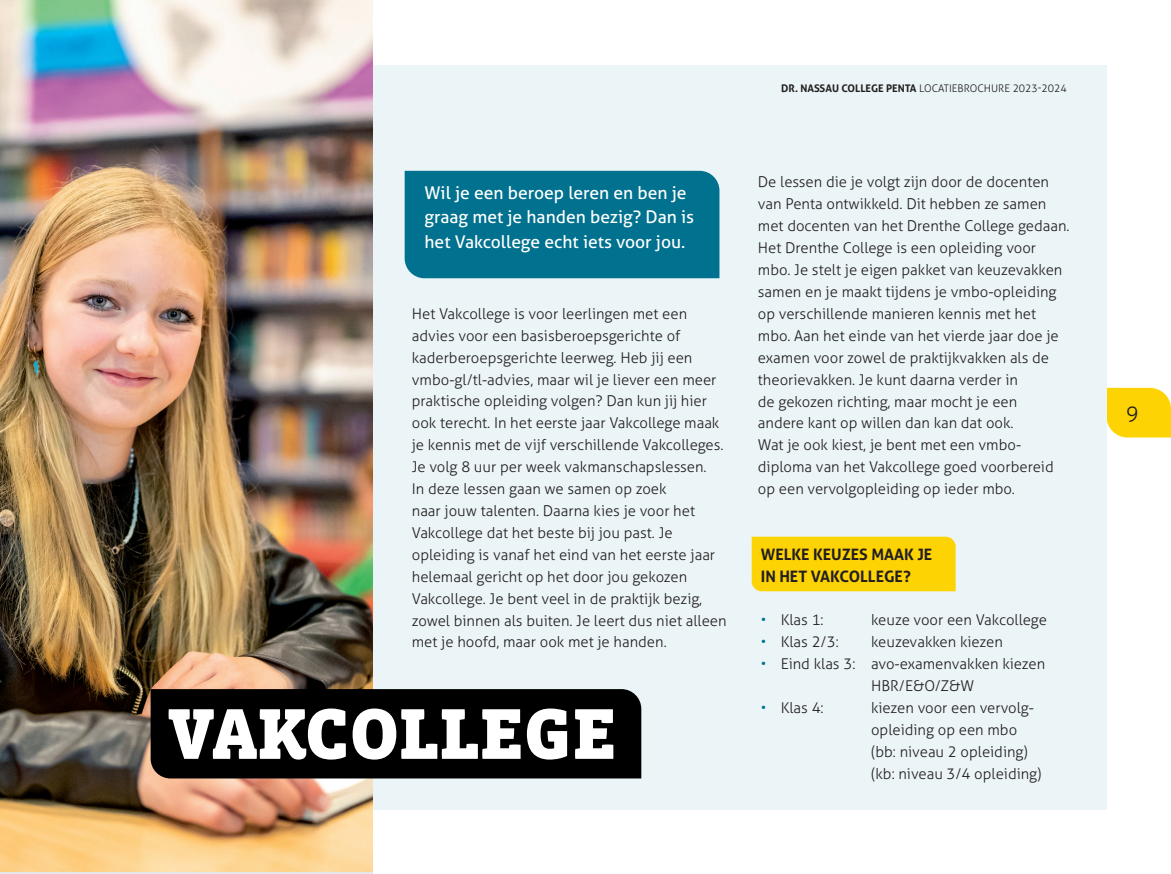
<style>
.page{position:relative;width:1171px;height:874px;background:#fff}
.page>*{position:absolute;margin:0;border:0;box-sizing:border-box;transform-origin:0 0}
.t1{font:900 73.5px "Vista Slab OTCE";color:#fff}
.t2{font:300 21px "Aller";color:#231f20}
.t3{font:17.5px/24.5px "Aller";color:#fff}
.t4{font:700 15.75px/21.9px "Aller";color:#231f20}
.t5{font:300 14.88px/21.9px "Aller";color:#231f20}
.t6{font:300 10.5px "Aller";color:#231f20}
.s1{font-weight:700}
.s2{color:#00718e}
</style>
<div class="page">
<svg style="left:1106px;top:387px;width:65px;height:50px;background:#fdd619"></svg>
<div style="left:15px;top:64px;width:1091px;height:745px;background:#ebf5f7"></div>
<img style="left:0;top:0;width:372px;height:871px">
<div style="left:151px;top:688px;width:490px;height:90px;background:#000"></div>
<div style="left:405px;top:171px;width:314px;height:107px;background:#00718e"></div>
<div style="left:751px;top:536px;width:204px;height:55px;background:#fed304"></div>
<p class="t6" style="left:781px;top:82px;width:287px"><span class="s1">DR. NASSAU COLLEGE PENTA</span> LOCATIEBROCHURE 2023-2024</p>
<p class="t3" style="left:424px;top:180px;width:271px">Wil je een beroep leren en ben je graag met je handen bezig? Dan is het Vakcollege echt iets voor jou.</p>
<p class="t5" style="left:758px;top:171px;width:313px">De lessen die je volgt zijn door de docenten van Penta ontwikkeld. Dit hebben ze samen met docenten van het Drenthe College gedaan.<br>Het Drenthe College is een opleiding voor mbo. Je stelt je eigen pakket van keuzevakken samen en je maakt tijdens je vmbo-opleiding op verschillende manieren kennis met het mbo. Aan het einde van het vierde jaar doe je examen voor zowel de praktijkvakken als de theorievakken. Je kunt daarna verder in<br>de gekozen richting, maar mocht je een<br>andere kant op willen dan kan dat ook.<br>Wat je ook kiest, je bent met een vmbo&shy;diploma van het Vakcollege goed voorbereid op een vervolgopleiding op ieder mbo.</p>
<p class="t5" style="left:412px;top:302px;width:316px">Het Vakcollege is voor leerlingen met een advies voor een basisberoepsgerichte of kaderberoepsgerichte leerweg. Heb jij een vmbo-gl/tl-advies, maar wil je liever een meer praktische opleiding volgen? Dan kun jij hier ook terecht. In het eerste jaar Vakcollege maak je kennis met de vijf verschillende Vakcolleges.<br>Je volg 8 uur per week vakmanschapslessen.<br>In deze lessen gaan we samen op zoek<br>naar jouw talenten. Daarna kies je voor het Vakcollege dat het beste bij jou past. Je opleiding is vanaf het eind van het eerste jaar helemaal gericht op het door jou gekozen Vakcollege. Je bent veel in de praktijk bezig, zowel binnen als buiten. Je leert dus niet alleen met je hoofd, maar ook met je handen.</p>
<p class="t4" style="left:761px;top:543px;width:173px">WELKE KEUZES MAAK JE<br>IN HET VAKCOLLEGE?</p>
<p class="t5" style="left:761px;top:609px;width:64px"><span class="s2">•</span> Klas 1:</p>
<p class="t5" style="left:871px;top:609px;width:177px">keuze voor een Vakcollege</p>
<p class="t5" style="left:761px;top:630px;width:79px"><span class="s2">•</span> Klas 2/3:</p>
<p class="t5" style="left:871px;top:630px;width:133px">keuzevakken kiezen</p>
<p class="t5" style="left:871px;top:652px;width:176px;text-indent:-110px"><span class="s2">•</span> Eind klas 3: avo-examenvakken kiezen<br>HBR/E&amp;O/Z&amp;W</p>
<p class="t5" style="left:761px;top:696px;width:64px"><span class="s2">•</span> Klas 4:</p>
<p class="t5" style="left:871px;top:696px;width:172px">kiezen voor een vervolg&shy;opleiding op een mbo (bb: niveau 2 opleiding) (kb: niveau 3/4 opleiding)</p>
<h1 class="t1" style="left:168px;top:691px;width:450px">VAKCOLLEGE</h1>
<h2 class="t2" style="left:1126px;top:399px;width:14px">9</h2>
</div>
